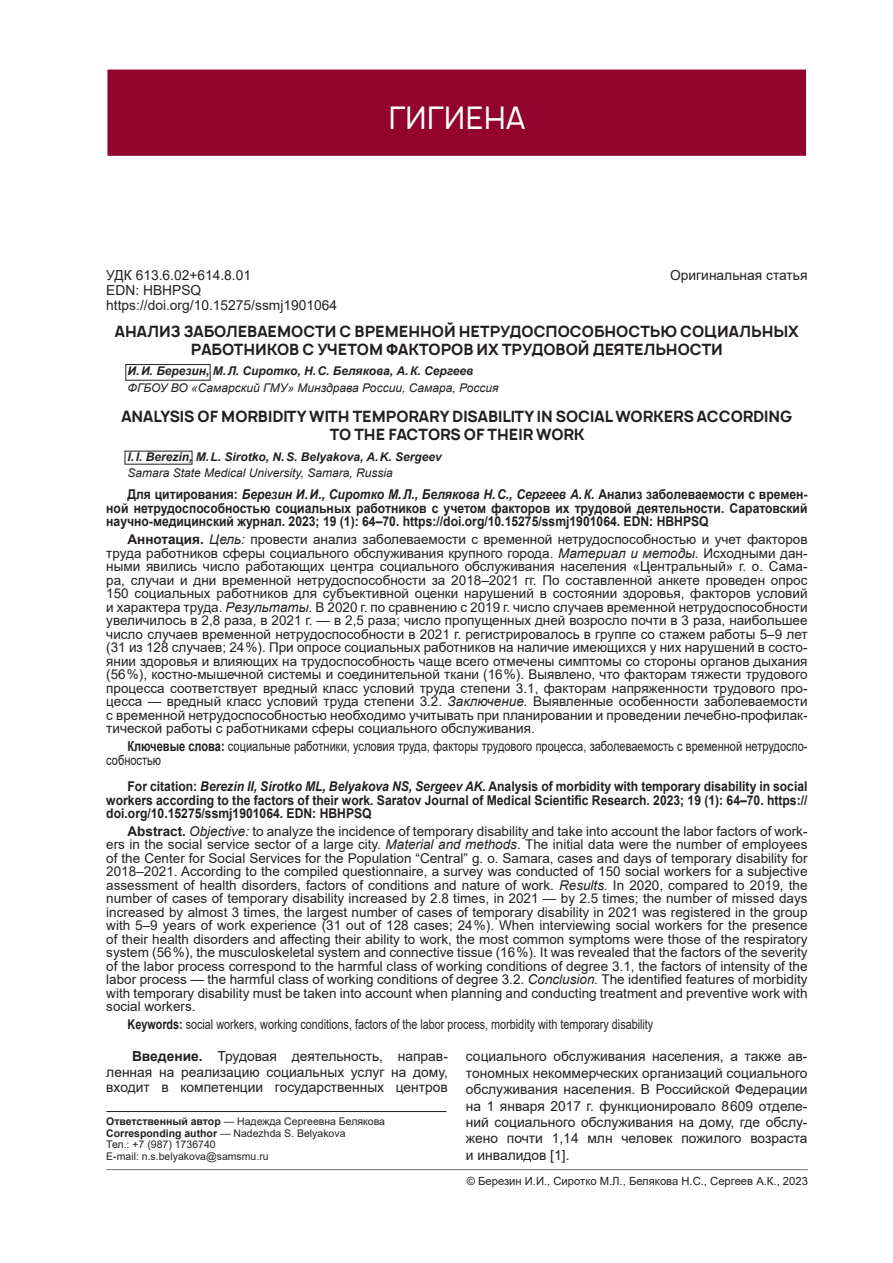
<style>
.page{position:relative;width:893px;height:1263px;background:#fff}
.page>*{position:absolute;margin:0;border:0;box-sizing:border-box;transform-origin:0 0}
.Раздел{font:30px "Manrope";color:#fff}
.Заголовок_1{font:700 15px/18px "Manrope";color:#231f20;text-align:center}
.Заголовок_1_англ{font:700 15px/18px "Manrope";color:#231f20;text-align:center}
.Основной_текст{font:13.8px/16.4px "Arial";color:#231f20;text-align:justify}
.Ключевые_слова{font:13.8px/13.8px "Arial";color:#231f20;scale:.8 1}
.EDN{font:13.8px "Arial";color:#231f20}
.УДК{font:13.8px "Arial";color:#231f20}
.Аннотация_англ{font:13.5px/13.5px "Arial";color:#231f20;text-align:justify}
.Аннотация{font:13.5px/13.5px "Arial";color:#231f20;text-align:justify}
.Ссылка{font:700 13.5px/13.5px "Arial";color:#231f20;text-align:justify;scale:.9 1}
.Ссылка_англ{font:700 13.5px/13.5px "Arial";color:#231f20;text-align:justify;scale:.9 1}
.Ключевые_слова_англ{font:13.5px "Arial";color:#231f20;scale:.8 1}
.АвторМесто{font:italic 12px "Arial";color:#231f20}
.Автор_англ{font:italic 700 12px "Arial";color:#231f20}
.Автор{font:italic 700 12px "Arial";color:#231f20}
.АвторМесто_англ{font:italic 12px "Arial";color:#231f20}
.Колонтитул_нижний{font:11.25px "Arial";color:#231f20}
.ОтвРедактор{font:10.5px/11.6px "Arial";color:#231f20}
.s1{font-style:italic}
.s2{font-weight:700}
</style>
<div class="page">
<hr style="left:106px;top:1169px;width:702px;height:1px;background:#808285">
<div style="left:107px;top:69px;width:700px;height:88px;background:#92032d"></div>
<div style="left:106px;top:68px;width:701px;height:89px;border:2px solid #fff"></div>
<hr style="left:106px;top:1111px;width:340px;height:1px;background:#231f20">
<div style="left:125px;top:364px;width:85px;height:17px;border:1px solid #231f20"></div>
<p class="Раздел" style="left:388px;top:99px;width:138px">ГИГИЕНА</p>
<p class="УДК" style="left:106px;top:266px;width:146px">УДК 613.6.02+614.8.01</p>
<p class="УДК" style="left:670px;top:266px;width:139px">Оригинальная статья</p>
<p class="EDN" style="left:106px;top:281px;width:97px">EDN: HBHPSQ</p>
<p class="EDN" style="left:106px;top:296px;width:232px">https://doi.org/10.15275/ssmj1901064</p>
<p class="Заголовок_1" style="left:115px;top:322px;width:686px">АНАЛИЗ ЗАБОЛЕВАЕМОСТИ С ВРЕМЕННОЙ НЕТРУДОСПОСОБНОСТЬЮ СОЦИАЛЬНЫХ<br>РАБОТНИКОВ С УЧЕТОМ ФАКТОРОВ ИХ ТРУДОВОЙ ДЕЯТЕЛЬНОСТИ</p>
<p class="Автор" style="left:128px;top:363px;width:347px">И.И. Березин, М.Л. Сиротко, Н.С. Белякова, А.К. Сергеев</p>
<p class="АвторМесто" style="left:128px;top:380px;width:373px">ФГБОУ ВО «Самарский ГМУ» Минздрава России, Самара, Россия</p>
<p class="Заголовок_1_англ" style="left:121px;top:408px;width:672px">ANALYSIS OF MORBIDITY WITH TEMPORARY DISABILITY IN SOCIAL WORKERS ACCORDING<br>TO THE FACTORS OF THEIR WORK</p>
<p class="Автор_англ" style="left:128px;top:449px;width:316px">I.I. Berezin, M.L. Sirotko, N.S. Belyakova, A.K. Sergeev</p>
<p class="АвторМесто_англ" style="left:128px;top:465px;width:267px">Samara State Medical University, Samara, Russia</p>
<p class="Ссылка" style="left:106px;top:488px;width:781px;text-indent:21px">Для цитирования: <span class="s1">Березин И.И., Сиротко М.Л., Белякова Н.С., Сергеев А.К.</span> Анализ заболеваемости с времен&shy;ной нетрудоспособностью социальных работников с учетом факторов их трудовой деятельности. Саратовский научно-медицинский журнал. 2023; 19 (1): 64–70. https://doi.org/10.15275/ssmj1901064. EDN: HBHPSQ</p>
<p class="Аннотация" style="left:106px;top:532px;width:703px;text-indent:21px"><span class="s2">Аннотация.</span> <span class="s1">Цель:</span> провести анализ заболеваемости с временной нетрудоспособностью и учет факторов труда работников сферы социального обслуживания крупного города. <span class="s1">Материал и методы.</span> Исходными дан&shy;ными явились число работающих центра социального обслуживания населения «Центральный» г. о. Сама&shy;ра, случаи и дни временной нетрудоспособности за 2018–2021 гг. По составленной анкете проведен опрос 150 социальных работников для субъективной оценки нарушений в состоянии здоровья, факторов условий и характера труда. <span class="s1">Результаты.</span> В 2020 г. по сравнению с 2019 г. число случаев временной нетрудоспособности увеличилось в 2,8 раза, в 2021 г. — в 2,5 раза; число пропущенных дней возросло почти в 3 раза, наибольшее число случаев временной нетрудоспособности в 2021 г. регистрировалось в группе со стажем работы 5–9 лет (31 из 128 случаев; 24 %). При опросе социальных работников на наличие имеющихся у них нарушений в состо&shy;янии здоровья и влияющих на трудоспособность чаще всего отмечены симптомы со стороны органов дыхания (56 %), костно-мышечной системы и соединительной ткани (16 %). Выявлено, что факторам тяжести трудового процесса соответствует вредный класс условий труда степени 3.1, факторам напряженности трудового про&shy;цесса — вредный класс условий труда степени 3.2. <span class="s1">Заключение.</span> Выявленные особенности заболеваемости с временной нетрудоспособностью необходимо учитывать при планировании и проведении лечебно-профилак&shy;тической работы с работниками сферы социального обслуживания.</p>
<p class="Ключевые_слова" style="left:106px;top:739px;width:878px;text-indent:21px"><span class="s2">Ключевые слова:</span> социальные работники, условия труда, факторы трудового процесса, заболеваемость с временной нетрудоспо&shy;собностью</p>
<p class="Ссылка_англ" style="left:106px;top:780px;width:781px;text-indent:21px">For citation: <span class="s1">Berezin II, Sirotko ML, Belyakova NS, Sergeev AK.</span> Analysis of morbidity with temporary disability in social workers according to the factors of their work. Saratov Journal of Medical Scientific Research. 2023; 19 (1): 64–70. https:// doi.org/10.15275/ssmj1901064. EDN: HBHPSQ</p>
<p class="Аннотация_англ" style="left:106px;top:824px;width:703px;text-indent:21px"><span class="s2">Abstract.</span> <span class="s1">Objective:</span> to analyze the incidence of temporary disability and take into account the labor factors of work&shy;ers in the social service sector of a large city. <span class="s1">Material and methods</span>. The initial data were the number of employees of the Center for Social Services for the Population “Central” g. o. Samara, cases and days of temporary disability for 2018–2021. According to the compiled questionnaire, a survey was conducted of 150 social workers for a subjective assessment of health disorders, factors of conditions and nature of work. <span class="s1">Results.</span> In 2020, compared to 2019, the number of cases of temporary disability increased by 2.8 times, in 2021 — by 2.5 times; the number of missed days increased by almost 3 times, the largest number of cases of temporary disability in 2021 was registered in the group with 5–9 years of work experience (31 out of 128 cases; 24 %). When interviewing social workers for the presence of their health disorders and affecting their ability to work, the most common symptoms were those of the respiratory system (56 %), the musculoskeletal system and connective tissue (16 %). It was revealed that the factors of the severity of the labor process correspond to the harmful class of working conditions of degree 3.1, the factors of intensity of the labor process — the harmful class of working conditions of degree 3.2. <span class="s1">Conclusion.</span> The identified features of morbidity with temporary disability must be taken into account when planning and conducting treatment and preventive work with social workers.</p>
<p class="Ключевые_слова_англ" style="left:128px;top:1015px;width:659px"><span class="s2">Keywords:</span> social workers, working conditions, factors of the labor process, morbidity with temporary disability</p>
<p class="Основной_текст" style="left:106px;top:1049px;width:343px;line-height:15.1px;text-indent:21px"><sup>1</sup><span class="s2">Введение.</span> Трудовая деятельность, направ&shy;ленная на реализацию социальных услуг на дому, входит в компетенции государственных центров</p>
<p class="ОтвРедактор" style="left:106px;top:1116px;width:280px"><span class="s2">Ответственный автор</span> — Надежда Сергеевна Белякова <span class="s2">Corresponding author</span> — Nadezhda S. Belyakova<br>Тел.: +7 (987) 1736740<br>E-mail: n.s.belyakova@samsmu.ru</p>
<p class="Основной_текст" style="left:466px;top:1048px;width:343px">социального обслуживания населения, а также ав&shy;тономных некоммерческих организаций социального обслуживания населения. В Российской Федерации на 1 января 2017 г. функционировало 8 609 отделе&shy;ний социального обслуживания на дому, где обслу&shy;жено почти 1,14 млн человек пожилого возраста и инвалидов [1].</p>
<p class="Колонтитул_нижний" style="left:467px;top:1173px;width:343px">© Березин И.И., Сиротко М.Л., Белякова Н.С., Сергеев А.К., 2023</p>
</div>
